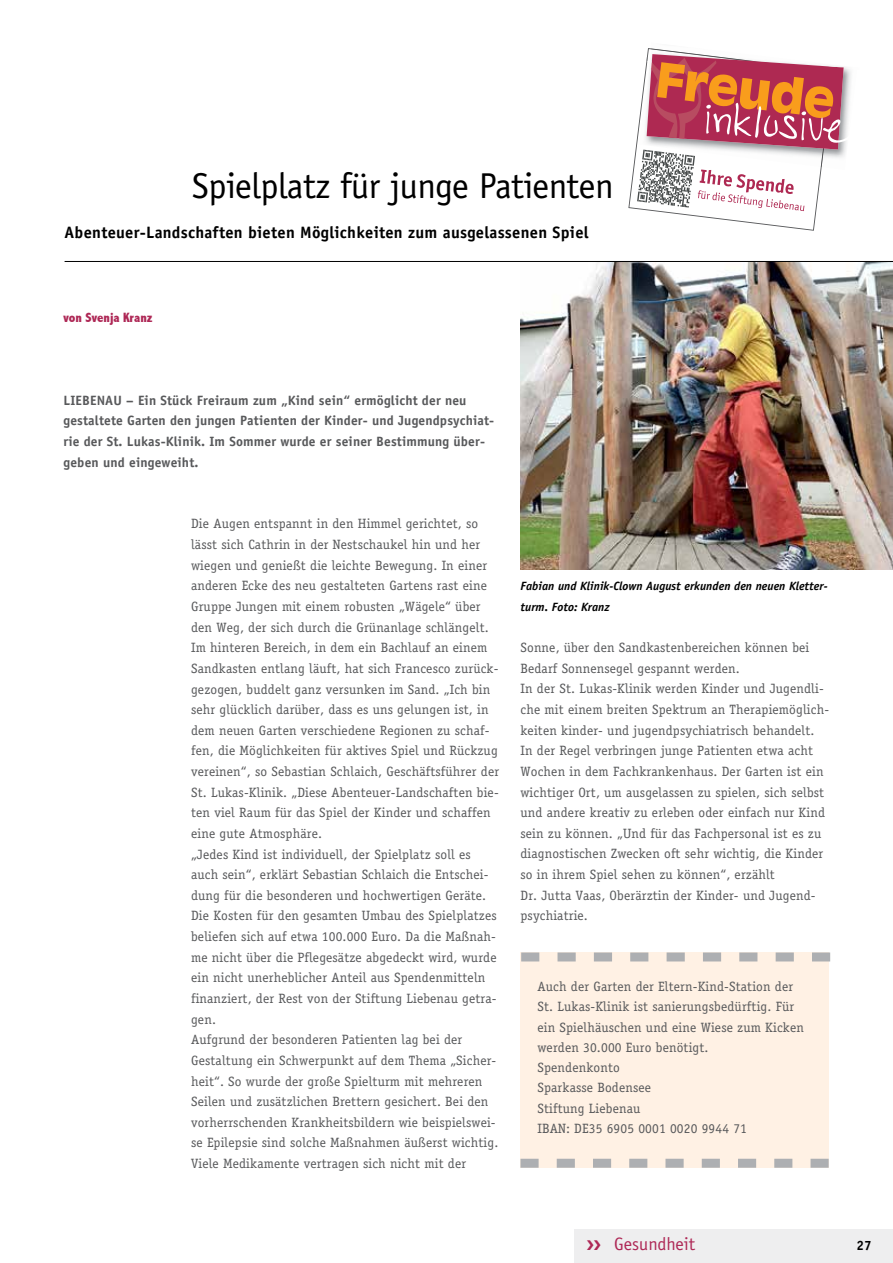
<style>
.page{position:relative;width:893px;height:1263px;background:#fff}
.page>*{position:absolute;margin:0;border:0;box-sizing:border-box;transform-origin:0 0}
.t1{font:36px "Officina Sans Std";letter-spacing:-.01em;color:#000}
.t2{font:18px "Officina Sans Std";color:#ae2856}
.t3{font:700 16.5px "Officina Sans Std";letter-spacing:.015em;color:#000}
.t4{font:13.5px/20.7px "Officina Serif Std";letter-spacing:.01em;color:#58595b}
.t5{font:700 13.5px/20.7px "Officina Sans Std";letter-spacing:.01em;color:#58595b}
.t6{font:800 condensed 13.5px "Abadi";color:#ae2856}
.t7{font:700 13.5px "Officina Sans Std";color:#000}
.t8{font:italic 700 12px/20.7px "Officina Sans Std";color:#000}
</style>
<div class="page">
<div style="left:521px;top:952px;width:308px;height:216px;background:#fff1e4"></div>
<svg style="left:520px;top:1159px;width:309px;height:9px"></svg>
<svg style="left:521px;top:952px;width:309px;height:9px"></svg>
<div style="left:574px;top:1229px;width:319px;height:34px;background:#eeeeef"></div>
<img style="left:520px;top:262px;width:373px;height:308px">
<hr style="left:65px;top:261px;width:828px;height:1px;background:#000">
<svg style="left:628px;top:48px;width:223px;height:183px"></svg>
<h1 class="t1" style="left:192px;top:165px;width:423px">Spielplatz für junge Patienten</h1>
<p class="t3" style="left:65px;top:222px;width:526px">Abenteuer-Landschaften bieten Möglichkeiten zum ausgelassenen Spiel</p>
<p class="t6" style="left:64px;top:310px;width:90px">von Svenja Kranz</p>
<p class="t5" style="left:64px;top:389px;width:432px">LIEBENAU – Ein Stück Freiraum zum „Kind sein“ ermöglicht der neu gestaltete Garten den jungen Patienten der Kinder- und Jugendpsychiat&shy;rie der St. Lukas-Klinik. Im Sommer wurde er seiner Bestimmung über&shy;geben und eingeweiht.</p>
<p class="t4" style="left:191px;top:514px;width:310px">Die Augen entspannt in den Himmel gerichtet, so lässt sich Cathrin in der Nestschaukel hin und her wiegen und genießt die leichte Bewegung. In einer anderen Ecke des neu gestalteten Gartens rast eine Gruppe Jungen mit einem robusten „Wägele“ über den Weg, der sich durch die Grünanlage schlängelt.<br>Im hinteren Bereich, in dem ein Bachlauf an einem Sandkasten entlang läuft, hat sich Francesco zurück&shy;gezogen, buddelt ganz versunken im Sand. „Ich bin sehr glücklich darüber, dass es uns gelungen ist, in dem neuen Garten verschiedene Regionen zu schaf&shy;fen, die Möglichkeiten für aktives Spiel und Rückzug vereinen“, so Sebastian Schlaich, Geschäftsführer der St. Lukas-Klinik. „Diese Abenteuer-Landschaften bie&shy;ten viel Raum für das Spiel der Kinder und schaffen eine gute Atmosphäre.<br>„Jedes Kind ist individuell, der Spielplatz soll es auch sein“, erklärt Sebastian Schlaich die Entschei&shy;dung für die besonderen und hochwertigen Geräte.<br>Die Kosten für den gesamten Umbau des Spielplatzes beliefen sich auf etwa 100.000 Euro. Da die Maßnah&shy;me nicht über die Pflegesätze abgedeckt wird, wurde ein nicht unerheblicher Anteil aus Spendenmitteln finanziert, der Rest von der Stiftung Liebenau getra&shy;gen.<br>Aufgrund der besonderen Patienten lag bei der Gestaltung ein Schwerpunkt auf dem Thema „Sicher&shy;heit“. So wurde der große Spielturm mit mehreren Seilen und zusätzlichen Brettern gesichert. Bei den vorherrschenden Krankheitsbildern wie beispielswei&shy;se Epilepsie sind solche Maßnahmen äußerst wichtig.<br>Viele Medikamente vertragen sich nicht mit der</p>
<p class="t8" style="left:520px;top:576px;width:309px">Fabian und Klinik-Clown August erkunden den neuen Kletter&shy;turm. Foto: Kranz</p>
<p class="t4" style="left:520px;top:637px;width:310px">Sonne, über den Sandkastenbereichen können bei Bedarf Sonnensegel gespannt werden.<br>In der St. Lukas-Klinik werden Kinder und Jugendli&shy;che mit einem breiten Spektrum an Therapiemöglich&shy;keiten kinder- und jugendpsychiatrisch behandelt.<br>In der Regel verbringen junge Patienten etwa acht Wochen in dem Fachkrankenhaus. Der Garten ist ein wichtiger Ort, um ausgelassen zu spielen, sich selbst und andere kreativ zu erleben oder einfach nur Kind sein zu können. „Und für das Fachpersonal ist es zu diagnostischen Zwecken oft sehr wichtig, die Kinder so in ihrem Spiel sehen zu können“, erzählt<br>Dr. Jutta Vaas, Oberärztin der Kinder- und Jugend&shy;psychiatrie.</p>
<p class="t4" style="left:537px;top:976px;width:268px;line-height:20.2px">Auch der Garten der Eltern-Kind-Station der<br>St. Lukas-Klinik ist sanierungsbedürftig. Für ein Spielhäuschen und eine Wiese zum Kicken werden 30.000 Euro benötigt.<br>Spendenkonto<br>Sparkasse Bodensee<br>Stiftung Liebenau<br>IBAN: DE35 6905 0001 0020 9944 71</p>
<h2 class="t2" style="left:614px;top:1233px;width:83px">Gesundheit</h2>
<p class="t7" style="left:857px;top:1237px;width:17px">27</p>
</div>
